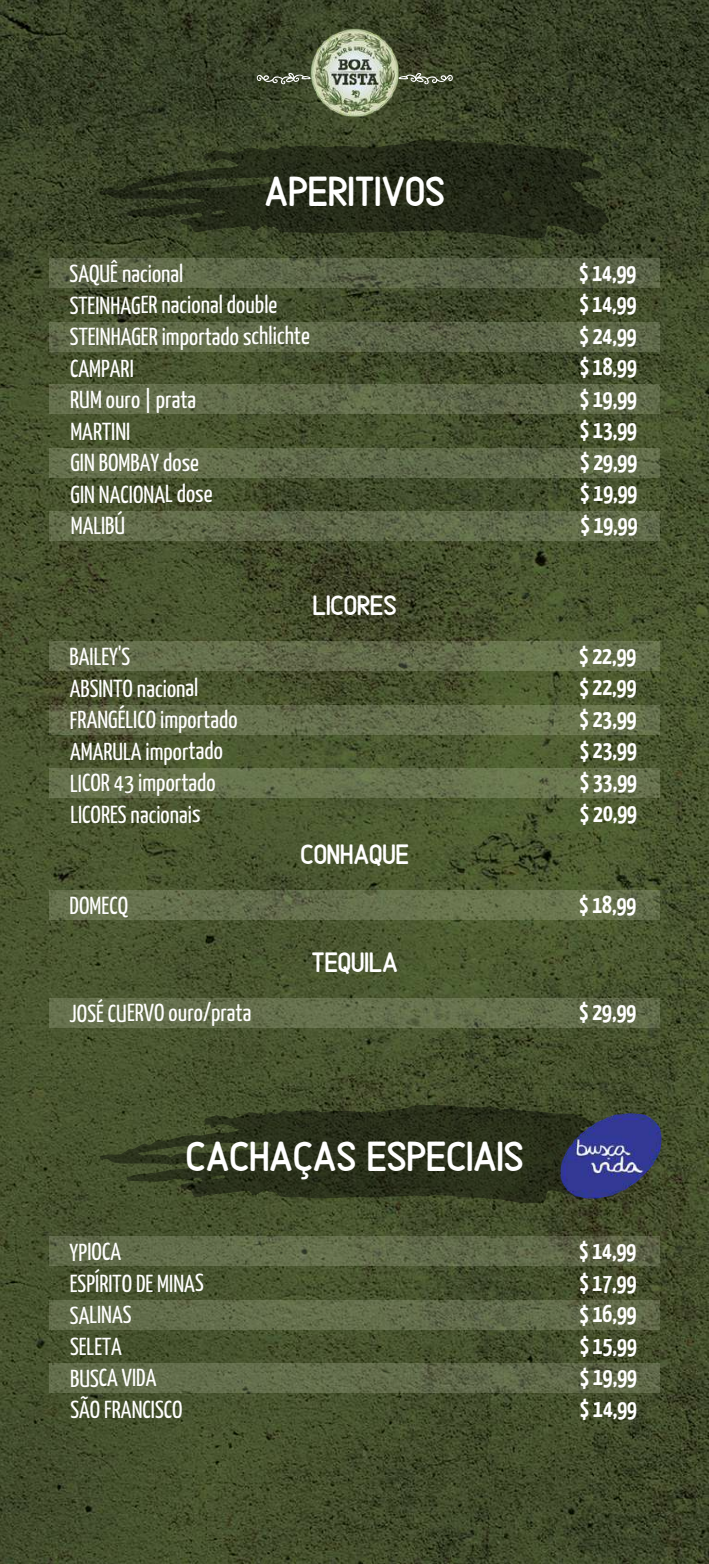
<style>
.page{position:relative;width:709px;height:1564px;background:#fff}
.page>*{position:absolute;margin:0;border:0;box-sizing:border-box;transform-origin:0 0}
.t1{font:42px "Alaska";color:#fff}
.t2{font:28px "Alaska";color:#fff}
.t3{font:24.5px/31.5px "Yanone Kaffeesatz";letter-spacing:-.005em;color:#fff}
.t4{font:700 24.5px/31.5px "Yanone Kaffeesatz";letter-spacing:-.005em;color:#fff;text-align:justify}
</style>
<div class="page">
<img style="left:0;top:0;width:709px;height:1563px">
<svg style="left:257px;top:73px;width:196px;height:11px"></svg>
<img style="left:310px;top:29px;width:88px;height:88px">
<svg style="left:100px;top:1104px;width:509px;height:99px;background:#31391f"></svg>
<svg style="left:49px;top:890px;width:611px;height:29px;background:#65704c"></svg>
<svg style="left:49px;top:997px;width:611px;height:30px;background:#626d4a"></svg>
<svg style="left:49px;top:1236px;width:611px;height:29px;background:#606949"></svg>
<svg style="left:49px;top:1300px;width:611px;height:29px;background:#616b4a"></svg>
<svg style="left:49px;top:1362px;width:611px;height:30px;background:#5f6948"></svg>
<img style="left:555px;top:1108px;width:111px;height:94px">
<svg style="left:49px;top:641px;width:611px;height:30px;background:#636c4a"></svg>
<svg style="left:49px;top:705px;width:611px;height:30px;background:#646d4b"></svg>
<svg style="left:49px;top:767px;width:611px;height:30px;background:#66714c"></svg>
<svg style="left:100px;top:139px;width:509px;height:100px;background:#2a311c"></svg>
<svg style="left:49px;top:258px;width:611px;height:30px;background:#5b6347"></svg>
<svg style="left:49px;top:322px;width:611px;height:30px;background:#5d6748"></svg>
<svg style="left:49px;top:384px;width:611px;height:30px;background:#606a49"></svg>
<svg style="left:49px;top:448px;width:611px;height:30px;background:#606a49"></svg>
<svg style="left:49px;top:510px;width:611px;height:30px;background:#5f6848"></svg>
<h1 class="t1" style="left:264px;top:159px;width:182px">APERITIVOS</h1>
<p class="t3" style="left:70px;top:260px;width:242px">SAQUÊ nacional<br>STEINHAGER nacional double<br>STEINHAGER importado schlichte<br>CAMPARI<br>RUM ouro | prata<br>MARTINI<br>GIN BOMBAY dose<br>GIN NACIONAL dose<br>MALIBÚ</p>
<p class="t4" style="left:579px;top:258px;width:60px">$ 14,99 $ 14,99 $ 24,99 $ 18,99 $ 19,99 $ 13,99 $ 29,99 $ 19,99 $ 19,99</p>
<p class="t2" style="left:313px;top:584px;width:85px">LICORES</p>
<p class="t3" style="left:70px;top:643px;width:170px">BAILEY'S<br>ABSINTO nacional<br>FRANGÉLICO importado<br>AMARULA importado<br>LICOR 43 importado<br>LICORES nacionais</p>
<p class="t4" style="left:579px;top:641px;width:59px">$ 22,99 $ 22,99 $ 23,99 $ 23,99 $ 33,99 $ 20,99</p>
<p class="t3" style="left:70px;top:891px;width:60px">DOMECQ</p>
<p class="t3" style="left:70px;top:998px;width:183px">JOSÉ CUERVO ouro/prata</p>
<p class="t2" style="left:300px;top:833px;width:110px">CONHAQUE</p>
<p class="t2" style="left:311px;top:940px;width:88px">TEQUILA</p>
<h1 class="t1" style="left:186px;top:1124px;width:339px">CACHAÇAS ESPECIAIS</h1>
<p class="t3" style="left:70px;top:1238px;width:136px">YPIOCA<br>ESPÍRITO DE MINAS<br>SALINAS<br>SELETA<br>BUSCA VIDA<br>SÃO FRANCISCO</p>
<p class="t4" style="left:579px;top:890px;width:59px">$ 18,99</p>
<p class="t4" style="left:579px;top:997px;width:59px">$ 29,99</p>
<p class="t4" style="left:579px;top:1236px;width:59px">$ 14,99 $ 17,99 $ 16,99 $ 15,99 $ 19,99 $ 14,99</p>
</div>
